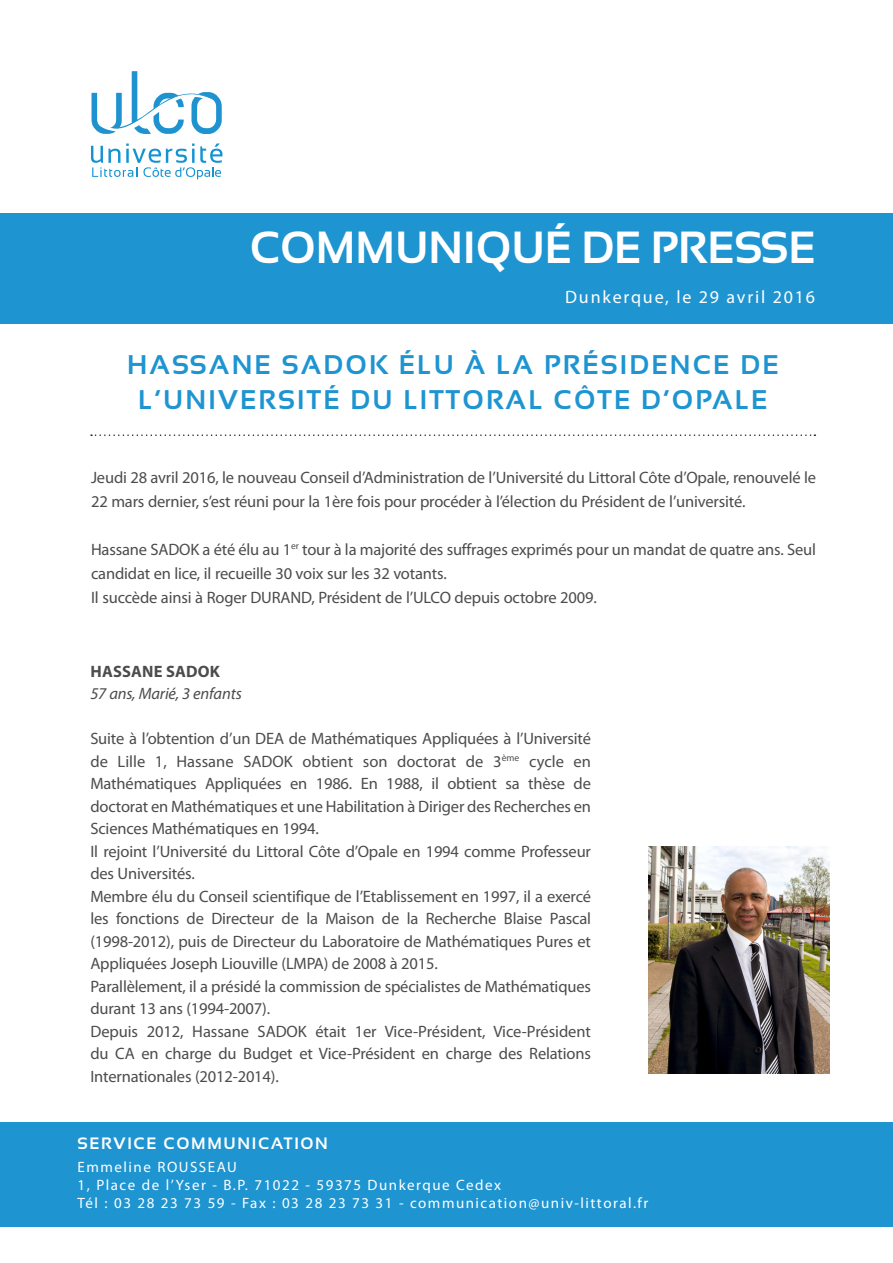
<style>
.page{position:relative;width:893px;height:1263px;background:#fff}
.page>*{position:absolute;margin:0;border:0;box-sizing:border-box;transform-origin:0 0}
.t1{font:700 45px "Sansation";color:#fff}
.t2{font:700 27px/34.5px "Sansation";letter-spacing:.08em;color:#1e94d1;text-align:center}
.t3{font:18px "Myriad Pro";letter-spacing:.1em;color:#fff}
.t4{font:16.5px/22.5px "Myriad Pro";letter-spacing:-.01em;color:#4b4c4d}
.t5{font:700 16.5px "Sansation";letter-spacing:.1em;color:#fff}
.t6{font:italic 16.5px "Myriad Pro";letter-spacing:-.01em;color:#4b4c4d}
.t7{font:700 16.5px "Myriad Pro";letter-spacing:.01em;color:#4b4c4d}
.t8{font:15px "Myriad Pro";letter-spacing:.1em;color:#fff}
</style>
<div class="page">
<div style="left:0;top:214px;width:893px;height:110px;background:#1e94d1"></div>
<div style="left:0;top:1123px;width:893px;height:104px;background:#1e94d1"></div>
<svg style="left:91px;top:434px;width:724px;height:2px"></svg>
<svg style="left:91px;top:144px;width:131px;height:35px"></svg>
<svg style="left:92px;top:71px;width:130px;height:63px"></svg>
<img style="left:648px;top:847px;width:181px;height:226px">
<p class="t1" style="left:250px;top:223px;width:568px">COMMUNIQUÉ DE PRESSE</p>
<p class="t3" style="left:565px;top:285px;width:252px">Dunkerque, le 29 avril 2016</p>
<p class="t2" style="left:127px;top:348px;width:653px">HASSANE SADOK ÉLU À LA PRÉSIDENCE DE<br>L’UNIVERSITÉ DU LITTORAL CÔTE D’OPALE</p>
<p class="t4" style="left:91px;top:465px;width:726px;line-height:24px">Jeudi 28 avril 2016, le nouveau Conseil d’Administration de l’Université du Littoral Côte d’Opale, renouvelé le<br>22 mars dernier, s’est réuni pour la 1ère fois pour procéder à l’élection du Président de l’université.</p>
<p class="t4" style="left:91px;top:537px;width:726px;line-height:24px">Hassane SADOK a été élu au 1<sup>er</sup> tour à la majorité des suffrages exprimés pour un mandat de quatre ans. Seul candidat en lice, il recueille 30 voix sur les 32 votants.</p>
<p class="t4" style="left:91px;top:586px;width:507px">Il succède ainsi à Roger DURAND, Président de l’ULCO depuis octobre 2009.</p>
<p class="t7" style="left:91px;top:660px;width:131px">HASSANE SADOK</p>
<p class="t6" style="left:90px;top:684px;width:153px">57 ans, Marié, 3 enfants</p>
<p class="t4" style="left:90px;top:727px;width:502px;text-align:justify">Suite à l’obtention d’un DEA de Mathématiques Appliquées à l’Université de Lille 1, Hassane SADOK obtient son doctorat de 3<sup>ème</sup> cycle en Mathématiques Appliquées en 1986. En 1988, il obtient sa thèse de doctorat en Mathématiques et une Habilitation à Diriger des Recherches en Sciences Mathématiques en 1994.</p>
<p class="t4" style="left:90px;top:840px;width:502px">Il rejoint l’Université du Littoral Côte d’Opale en 1994 comme Professeur des Universités.</p>
<p class="t4" style="left:90px;top:885px;width:502px;text-align:justify">Membre élu du Conseil scientifique de l’Etablissement en 1997, il a exercé les fonctions de Directeur de la Maison de la Recherche Blaise Pascal (1998-2012), puis de Directeur du Laboratoire de Mathématiques Pures et Appliquées Joseph Liouville (LMPA) de 2008 à 2015.</p>
<p class="t4" style="left:90px;top:975px;width:502px">Parallèlement, il a présidé la commission de spécialistes de Mathématiques durant 13 ans (1994-2007).</p>
<p class="t4" style="left:90px;top:1020px;width:502px;text-align:justify">Depuis 2012, Hassane SADOK était 1er Vice-Président, Vice-Président du CA en charge du Budget et Vice-Président en charge des Relations Internationales (2012-2014).</p>
<p class="t5" style="left:78px;top:1134px;width:252px">SERVICE COMMUNICATION</p>
<p class="t8" style="left:78px;top:1157px;width:161px">Emmeline ROUSSEAU</p>
<p class="t8" style="left:78px;top:1175px;width:425px">1, Place de l’Yser - B.P. 71022 - 59375 Dunkerque Cedex</p>
<p class="t8" style="left:78px;top:1193px;width:572px">Tél : 03 28 23 73 59 - Fax : 03 28 23 73 31 - communication@univ-littoral.fr</p>
</div>
